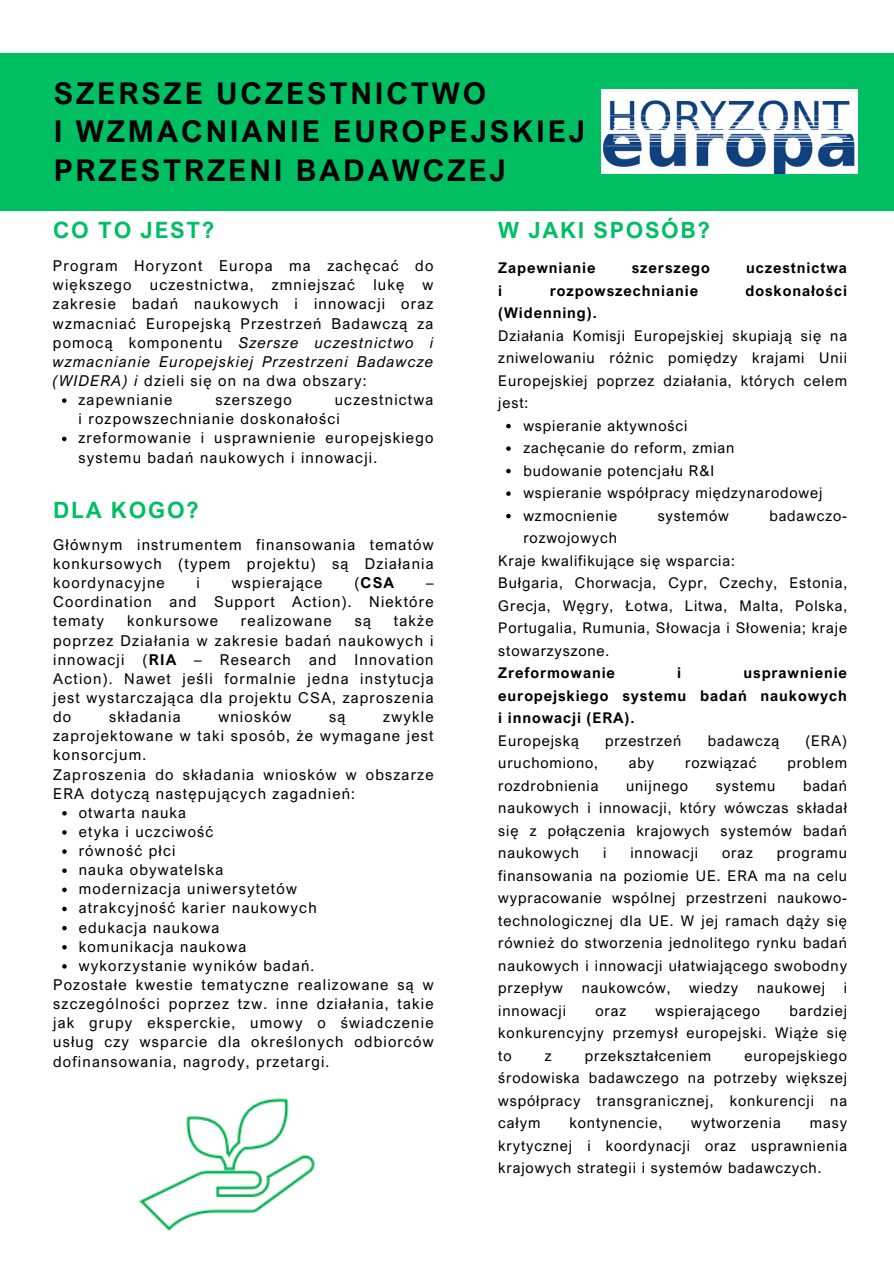
<style>
.page{position:relative;width:894px;height:1264px;background:#fff}
.page>*{position:absolute;margin:0;border:0;box-sizing:border-box;transform-origin:0 0}
.t1{font:700 30px/38.2px "Arial Nova";letter-spacing:.095em;color:#000}
.t2{font:700 22.5px "Arial Nova";letter-spacing:.08em;color:#00bf63}
.t3{font:700 22.35px "Arial Nova";letter-spacing:.08em;color:#00bf63}
.t4{font:15px/19.2px "Arial Nova";letter-spacing:.08em;color:#000;text-align:justify}
.t5{font:700 15px "Arial Nova";color:#000}
.t6{font:14.7px/22.5px "Arial Nova";letter-spacing:.06em;color:#000;text-align:justify}
.t7{font:700 14.7px/22.5px "Arial Nova";letter-spacing:.06em;color:#000;text-align:justify}
.s1{font-style:italic}
.s2{font-weight:400}
.s3{font-weight:700}
</style>
<div class="page">
<div style="left:0;top:53px;width:893px;height:158px;background:#00bf63"></div>
<img style="left:601px;top:89px;width:255px;height:85px">
<img style="left:139px;top:1098px;width:176px;height:133px">
<svg style="left:506px;top:424px;width:4px;height:4px"></svg>
<svg style="left:506px;top:446px;width:4px;height:5px"></svg>
<svg style="left:506px;top:469px;width:4px;height:4px"></svg>
<svg style="left:506px;top:491px;width:4px;height:5px"></svg>
<svg style="left:506px;top:514px;width:4px;height:4px"></svg>
<svg style="left:62px;top:398px;width:4px;height:5px"></svg>
<svg style="left:62px;top:436px;width:4px;height:5px"></svg>
<svg style="left:62px;top:811px;width:5px;height:4px"></svg>
<svg style="left:62px;top:830px;width:5px;height:4px"></svg>
<svg style="left:62px;top:849px;width:5px;height:4px"></svg>
<svg style="left:62px;top:868px;width:5px;height:5px"></svg>
<svg style="left:62px;top:887px;width:5px;height:5px"></svg>
<svg style="left:62px;top:906px;width:5px;height:5px"></svg>
<svg style="left:62px;top:925px;width:5px;height:5px"></svg>
<svg style="left:62px;top:945px;width:5px;height:4px"></svg>
<svg style="left:62px;top:964px;width:5px;height:4px"></svg>
<p class="t1" style="left:54px;top:74px;width:532px">SZERSZE UCZESTNICTWO<br>I WZMACNIANIE EUROPEJSKIEJ<br>PRZESTRZENI BADAWCZEJ</p>
<p class="t3" style="left:498px;top:216px;width:213px">W JAKI SPOSÓB?</p>
<h2 class="t7" style="left:498px;top:256px;width:99px">Zapewnianie</h2>
<h2 class="t7" style="left:631px;top:256px;width:79px">szerszego</h2>
<h2 class="t7" style="left:745px;top:256px;width:102px">uczestnictwa</h2>
<h2 class="t7" style="left:498px;top:279px;width:6px">i</h2>
<h2 class="t7" style="left:549px;top:279px;width:150px">rozpowszechnianie</h2>
<h2 class="t7" style="left:745px;top:279px;width:103px">doskonałości</h2>
<h2 class="t7" style="left:498px;top:301px;width:100px">(Widenning).</h2>
<h2 class="t6" style="left:498px;top:324px;width:350px">Działania Komisji Europejskiej skupiają się na zniwelowaniu różnic pomiędzy krajami Unii Europejskiej poprzez działania, których celem jest:</h2>
<p class="t6" style="left:523px;top:414px;width:165px">wspieranie aktywności</p>
<p class="t6" style="left:523px;top:436px;width:212px">zachęcanie do reform, zmian</p>
<p class="t6" style="left:523px;top:459px;width:192px">budowanie potencjału R&amp;I</p>
<h2 class="t6" style="left:523px;top:481px;width:300px">wspieranie współpracy międzynarodowej</h2>
<p class="t6" style="left:523px;top:504px;width:95px">wzmocnienie</p>
<p class="t6" style="left:657px;top:504px;width:73px">systemów</p>
<p class="t6" style="left:769px;top:504px;width:79px">badawczo-</p>
<p class="t6" style="left:523px;top:526px;width:95px">rozwojowych</p>
<p class="t6" style="left:498px;top:549px;width:238px">Kraje kwalifikujące się wsparcia:</p>
<p class="t6" style="left:498px;top:571px;width:350px">Bułgaria, Chorwacja, Cypr, Czechy, Estonia, Grecja, Węgry, Łotwa, Litwa, Malta, Polska, Portugalia, Rumunia, Słowacja i Słowenia; kraje stowarzyszone.</p>
<p class="t7" style="left:498px;top:661px;width:118px">Zreformowanie</p>
<p class="t7" style="left:677px;top:661px;width:6px">i</p>
<p class="t2" style="left:53px;top:216px;width:163px">CO TO JEST?</p>
<p class="t4" style="left:53px;top:256px;width:382px">Program Horyzont Europa ma zachęcać do większego uczestnictwa, zmniejszać lukę w zakresie badań naukowych i innowacji oraz wzmacniać Europejską Przestrzeń Badawczą za pomocą komponentu <span class="s1">Szersze uczestnictwo i wzmacnianie Europejskiej Przestrzeni Badawcze (WIDERA) i</span> dzieli się on na dwa obszary:</p>
<p class="t4" style="left:78px;top:390px;width:95px">zapewnianie</p>
<p class="t4" style="left:215px;top:390px;width:78px">szerszego</p>
<p class="t4" style="left:78px;top:390px;width:356px;text-indent:256px">uczestnictwa i rozpowszechnianie doskonałości</p>
<p class="t4" style="left:78px;top:428px;width:356px">zreformowanie i usprawnienie europejskiego systemu badań naukowych i innowacji.</p>
<p class="t2" style="left:53px;top:496px;width:147px">DLA KOGO?</p>
<p class="t4" style="left:53px;top:534px;width:382px">Głównym instrumentem finansowania tematów konkursowych (typem projektu) są Działania koordynacyjne</p>
<p class="t4" style="left:196px;top:573px;width:5px">i</p>
<p class="t4" style="left:232px;top:573px;width:92px">wspierające</p>
<p class="t5" style="left:354px;top:573px;width:41px"><span class="s2">(</span>CSA</p>
<p class="t4" style="left:53px;top:573px;width:382px;text-indent:373px">– Coordination and Support Action). Niektóre tematy</p>
<p class="t4" style="left:53px;top:611px;width:382px;text-indent:340px">także poprzez Działania w zakresie badań naukowych i innowacji (<span class="s3">RIA</span> – Research and Innovation Action). Nawet jeśli formalnie jedna instytucja jest wystarczająca dla projektu CSA, zaproszenia do</p>
<p class="t4" style="left:127px;top:611px;width:92px">konkursowe</p>
<p class="t4" style="left:241px;top:611px;width:92px">realizowane</p>
<p class="t4" style="left:354px;top:611px;width:18px">są</p>
<p class="t7" style="left:498px;top:661px;width:350px;text-indent:245px">usprawnienie europejskiego systemu badań naukowych i innowacji (ERA).</p>
<p class="t6" style="left:498px;top:729px;width:82px">Europejską</p>
<p class="t6" style="left:605px;top:729px;width:78px">przestrzeń</p>
<p class="t6" style="left:707px;top:729px;width:73px">badawczą</p>
<p class="t6" style="left:805px;top:729px;width:43px">(ERA)</p>
<p class="t6" style="left:498px;top:751px;width:101px">uruchomiono,</p>
<p class="t6" style="left:628px;top:751px;width:27px">aby</p>
<p class="t6" style="left:685px;top:751px;width:73px">rozwiązać</p>
<p class="t6" style="left:787px;top:751px;width:61px">problem</p>
<p class="t6" style="left:498px;top:774px;width:102px">rozdrobnienia</p>
<p class="t6" style="left:626px;top:774px;width:64px">unijnego</p>
<p class="t6" style="left:715px;top:774px;width:61px">systemu</p>
<p class="t4" style="left:109px;top:707px;width:73px">składania</p>
<p class="t4" style="left:218px;top:707px;width:75px">wniosków</p>
<p class="t4" style="left:329px;top:707px;width:18px">są</p>
<p class="t4" style="left:53px;top:707px;width:382px;text-indent:330px">zwykle zaprojektowane w taki sposób, że wymagane jest konsorcjum.</p>
<p class="t4" style="left:53px;top:764px;width:382px">Zaproszenia do składania wniosków w obszarze<br>ERA dotyczą następujących zagadnień:</p>
<p class="t4" style="left:79px;top:802px;width:109px">otwarta nauka</p>
<p class="t4" style="left:79px;top:821px;width:136px">etyka i uczciwość</p>
<p class="t4" style="left:79px;top:840px;width:98px">równość płci</p>
<p class="t4" style="left:79px;top:860px;width:146px">nauka obywatelska</p>
<p class="t4" style="left:79px;top:879px;width:219px">modernizacja uniwersytetów</p>
<p class="t4" style="left:79px;top:898px;width:239px">atrakcyjność karier naukowych</p>
<p class="t4" style="left:79px;top:917px;width:142px">edukacja naukowa</p>
<p class="t4" style="left:79px;top:936px;width:169px">komunikacja naukowa</p>
<p class="t4" style="left:79px;top:955px;width:237px">wykorzystanie wyników badań.</p>
<p class="t4" style="left:53px;top:974px;width:382px">Pozostałe kwestie tematyczne realizowane są w szczególności poprzez tzw. inne działania, takie jak grupy eksperckie, umowy o świadczenie usług czy wsparcie dla określonych odbiorców dofinansowania, nagrody, przetargi.</p>
<p class="t6" style="left:498px;top:774px;width:350px;text-indent:304px">badań naukowych i innowacji, który wówczas składał się z połączenia krajowych systemów badań naukowych</p>
<p class="t6" style="left:603px;top:841px;width:5px">i</p>
<p class="t6" style="left:630px;top:841px;width:69px">innowacji</p>
<p class="t6" style="left:722px;top:841px;width:32px">oraz</p>
<p class="t6" style="left:498px;top:841px;width:350px;text-indent:278px">programu finansowania na poziomie UE. ERA ma na celu wypracowanie wspólnej przestrzeni naukowo&shy;technologicznej dla UE. W jej ramach dąży się również do stworzenia jednolitego rynku badań naukowych i innowacji ułatwiającego swobodny przepływ</p>
<p class="t6" style="left:581px;top:976px;width:90px">naukowców,</p>
<p class="t6" style="left:689px;top:976px;width:51px">wiedzy</p>
<p class="t6" style="left:756px;top:976px;width:69px">naukowej</p>
<p class="t6" style="left:843px;top:976px;width:5px">i</p>
<p class="t6" style="left:498px;top:999px;width:350px;text-indent:291px">bardziej konkurencyjny przemysł europejski. Wiąże się to</p>
<p class="t6" style="left:498px;top:999px;width:69px">innowacji</p>
<p class="t6" style="left:595px;top:999px;width:32px">oraz</p>
<p class="t6" style="left:655px;top:999px;width:106px">wspierającego</p>
<p class="t6" style="left:498px;top:1044px;width:350px;text-indent:246px">europejskiego środowiska badawczego na potrzeby większej współpracy transgranicznej, konkurencji na całym</p>
<p class="t6" style="left:544px;top:1044px;width:8px">z</p>
<p class="t6" style="left:584px;top:1044px;width:128px">przekształceniem</p>
<p class="t6" style="left:569px;top:1111px;width:94px">kontynencie,</p>
<p class="t6" style="left:691px;top:1111px;width:91px">wytworzenia</p>
<p class="t6" style="left:498px;top:1111px;width:350px;text-indent:311px">masy krytycznej i koordynacji oraz usprawnienia krajowych strategii i systemów badawczych.</p>
</div>
